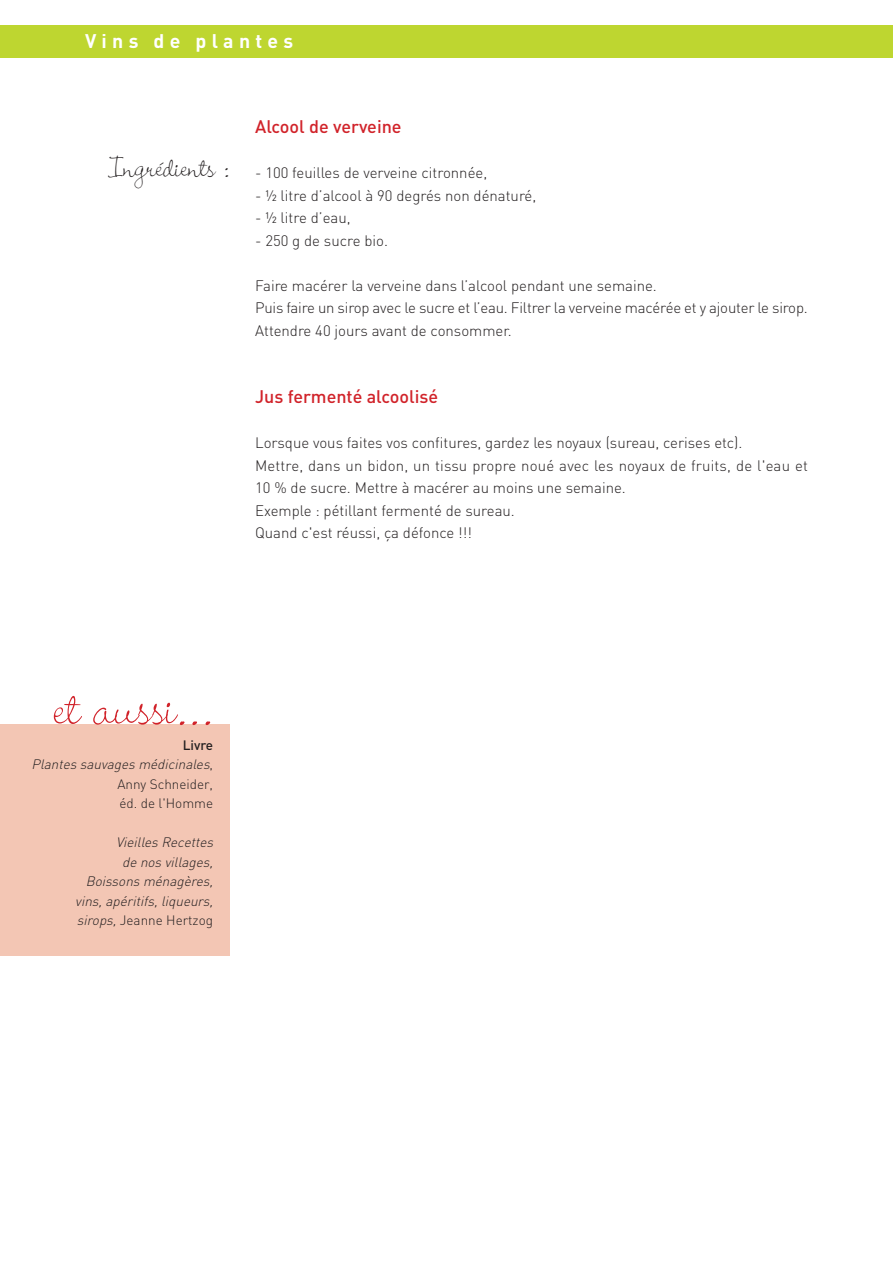
<style>
.page{position:relative;width:893px;height:1263px;background:#fff}
.page>*{position:absolute;margin:0;border:0;box-sizing:border-box;transform-origin:0 0}
.t1{font:64.95px "Dagobert";color:#d1232a}
.t2{font:36px "Dagobert";color:#231f20}
.t3{font:700 19.5px "DIN";letter-spacing:.27em;color:#fff}
.t4{font:500 18px "DIN";color:#d1232a}
.t5{font:300 15px/22.5px "DIN";color:#231f20}
.t6{font:italic 300 13.5px/19.5px "DIN";color:#231f20;text-align:right}
.t7{font:300 13.5px/19.5px "DIN";color:#231f20;text-align:right}
.s1{font-weight:500}
.s2{font-style:italic}
.s3{font-style:normal}
</style>
<div class="page">
<div style="left:0;top:26px;width:893px;height:32px;background:#bed630"></div>
<div style="left:0;top:724px;width:230px;height:231px;background:#f3c6b4"></div>
<h3 class="t3" style="left:85px;top:34px;width:210px">Vins de plantes</h3>
<h2 class="t2" style="left:108px;top:143px;width:123px">Ingrédients :</h2>
<p class="t4" style="left:255px;top:121px;width:148px">Alcool de verveine</p>
<p class="t5" style="left:255px;top:164px;width:234px">- 100 feuilles de verveine citronnée,</p>
<p class="t5" style="left:255px;top:186px;width:283px">- ½ litre d’alcool à 90 degrés non dénaturé,</p>
<p class="t5" style="left:255px;top:209px;width:97px">- ½ litre d’eau,</p>
<p class="t5" style="left:255px;top:231px;width:134px">- 250 g de sucre bio.</p>
<p class="t5" style="left:255px;top:276px;width:554px">Faire macérer la verveine dans l’alcool pendant une semaine.<br>Puis faire un sirop avec le sucre et l’eau. Filtrer la verveine macérée et y ajouter le sirop.<br>Attendre 40 jours avant de consommer.</p>
<p class="t4" style="left:255px;top:391px;width:185px">Jus fermenté alcoolisé</p>
<p class="t5" style="left:255px;top:434px;width:554px">Lorsque vous faites vos confitures, gardez les noyaux (sureau, cerises etc).<br>Mettre, dans un bidon, un tissu propre noué avec les noyaux de fruits, de l'eau et 10 % de sucre. Mettre à macérer au moins une semaine.<br>Exemple : pétillant fermenté de sureau.<br>Quand c'est réussi, ça défonce !!!</p>
<h1 class="t1" style="left:54px;top:664px;width:160px">et aussi…</h1>
<p class="t7" style="left:32px;top:737px;width:183px"><span class="s1">Livre<br></span><span class="s2">Plantes sauvages médicinales</span>,<br>Anny Schneider,<br>éd. de l'Homme</p>
<p class="t6" style="left:75px;top:834px;width:142px">Vieilles Recettes<br>de nos villages,<br>Boissons ménagères, vins,apéritifs,liqueurs, sirops,<span class="s3">Jeanne Hertzog</span></p>
</div>
